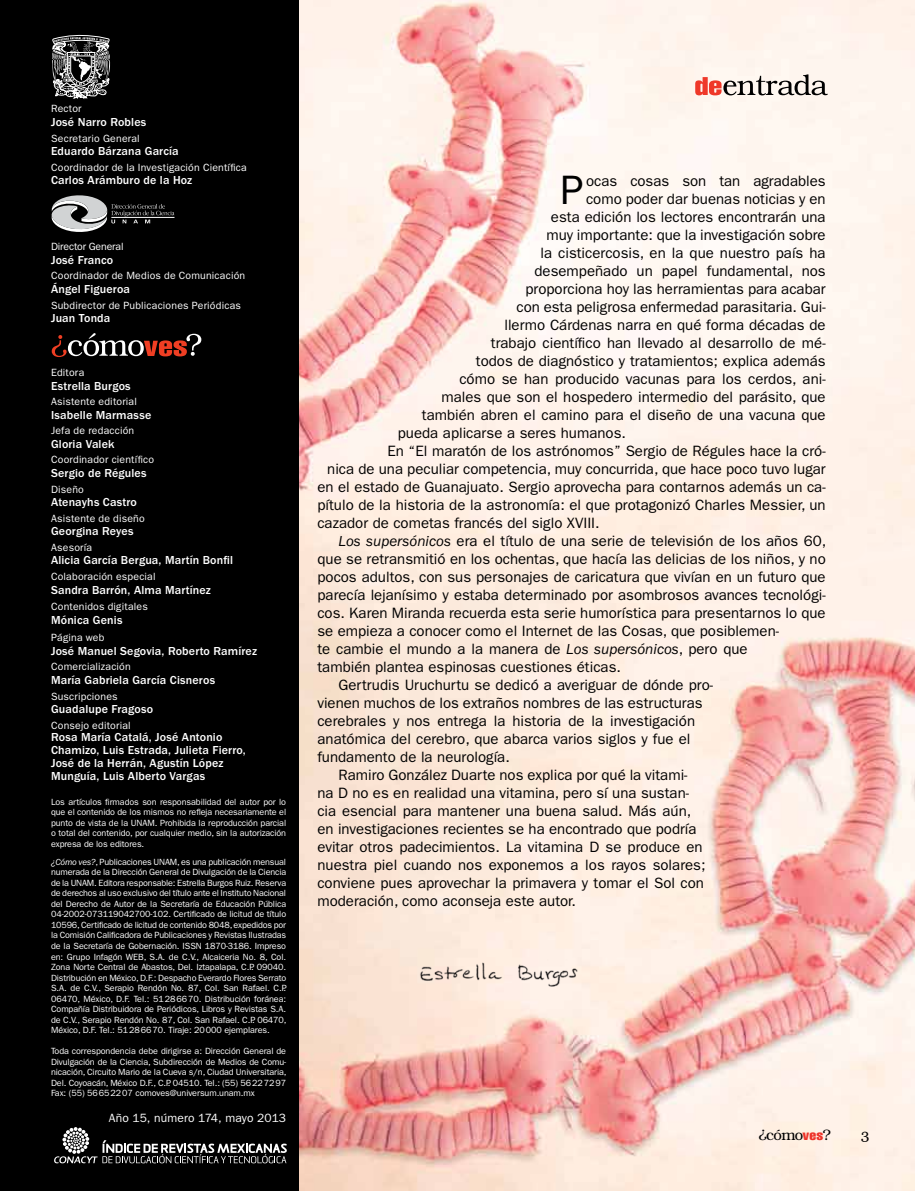
<style>
.page{position:relative;width:915px;height:1191px;background:#fff}
.page>*{position:absolute;margin:0;border:0;box-sizing:border-box;transform-origin:0 0}
.t1{font:41.25px "ITC Franklin Gothic Std";color:#000}
.t2{font:15px "ITC Franklin Gothic Std";color:#000}
.t3{font:300 15px "Bookman Std";color:#000}
.t4{font:300 15px "Bookman";color:#000;scale:.95 1}
.t5{font:500 12px/12.8px "ITC Franklin Gothic Std";letter-spacing:.01em;color:#fff}
.t6{font:12px "ITC Franklin Gothic Std";letter-spacing:.01em;color:#fff}
.t7{font:10.5px "ITC Franklin Gothic Std";letter-spacing:.015em;color:#fff}
.t8{font:10.5px "ITC Franklin Gothic Std";letter-spacing:-.01em;color:#fff}
.t9{font:9px/10.5px "ITC Franklin Gothic Std";letter-spacing:-.01em;color:#fff;text-align:justify}
.s1{font-style:italic}
.s2{font-family:"Helvetica";font-weight:400;font-stretch:extra-condensed;font-size:12.9px;color:#ee342a}
</style>
<div class="page">
<img style="left:298px;top:0;width:616px;height:1191px">
<div style="left:0;top:0;width:298px;height:1191px;background:#000"></div>
<svg style="left:695px;top:74px;width:132px;height:21px"></svg>
<svg style="left:52px;top:34px;width:58px;height:65px"></svg>
<svg style="left:54px;top:1127px;width:233px;height:36px"></svg>
<img style="left:417px;top:958px;width:163px;height:30px">
<svg style="left:52px;top:195px;width:122px;height:37px"></svg>
<hr style="left:111px;top:217px;width:63px;height:1px;background:#fff">
<svg style="left:52px;top:333px;width:149px;height:24px"></svg>
<p class="t7" style="left:51px;top:103px;width:32px">Rector</p>
<p class="t5" style="left:51px;top:116px;width:97px">José Narro Robles</p>
<p class="t7" style="left:51px;top:132px;width:90px">Secretario General</p>
<p class="t5" style="left:51px;top:145px;width:129px">Eduardo Bárzana García</p>
<p class="t7" style="left:51px;top:161px;width:197px">Coordinador de la Investigación Científica</p>
<p class="t5" style="left:51px;top:174px;width:143px">Carlos Arámburo de la Hoz</p>
<p class="t8" style="left:51px;top:241px;width:74px">Director General</p>
<p class="t5" style="left:51px;top:253px;width:64px">José Franco</p>
<p class="t7" style="left:51px;top:270px;width:196px">Coordinador de Medios de Comunicación</p>
<p class="t5" style="left:51px;top:283px;width:80px">Ángel Figueroa</p>
<p class="t7" style="left:51px;top:299px;width:191px">Subdirector de Publicaciones Periódicas</p>
<p class="t5" style="left:51px;top:312px;width:61px">Juan Tonda</p>
<p class="t7" style="left:51px;top:366px;width:35px">Editora</p>
<p class="t5" style="left:51px;top:379px;width:81px">Estrella Burgos</p>
<p class="t7" style="left:51px;top:395px;width:87px">Asistente editorial</p>
<p class="t5" style="left:51px;top:408px;width:102px">Isabelle Marmasse</p>
<p class="t7" style="left:51px;top:425px;width:85px">Jefa de redacción</p>
<p class="t5" style="left:51px;top:437px;width:65px">Gloria Valek</p>
<p class="t7" style="left:51px;top:454px;width:104px">Coordinador científico</p>
<p class="t5" style="left:51px;top:467px;width:97px">Sergio de Régules</p>
<p class="t7" style="left:51px;top:483px;width:34px">Diseño</p>
<p class="t5" style="left:51px;top:496px;width:87px">Atenayhs Castro</p>
<p class="t7" style="left:51px;top:512px;width:95px">Asistente de diseño</p>
<p class="t5" style="left:51px;top:525px;width:84px">Georgina Reyes</p>
<p class="t7" style="left:51px;top:541px;width:43px">Asesoría</p>
<p class="t5" style="left:51px;top:554px;width:183px">Alicia García Bergua, Martín Bonfil</p>
<p class="t7" style="left:51px;top:570px;width:106px">Colaboración especial</p>
<p class="t5" style="left:51px;top:583px;width:161px">Sandra Barrón, Alma Martínez</p>
<p class="t7" style="left:51px;top:600px;width:98px">Contenidos digitales</p>
<p class="t5" style="left:51px;top:614px;width:73px">Mónica Genis</p>
<p class="t7" style="left:51px;top:631px;width:55px">Página web</p>
<p class="t5" style="left:51px;top:644px;width:207px">José Manuel Segovia, Roberto Ramírez</p>
<p class="t7" style="left:51px;top:661px;width:81px">Comercialización</p>
<p class="t5" style="left:51px;top:673px;width:165px">María Gabriela García Cisneros</p>
<p class="t7" style="left:51px;top:690px;width:68px">Suscripciones</p>
<p class="t5" style="left:51px;top:703px;width:104px">Guadalupe Fragoso</p>
<p class="t7" style="left:51px;top:719px;width:81px">Consejo editorial</p>
<p class="t5" style="left:51px;top:731px;width:196px">Rosa María Catalá, José Antonio Chamizo, Luis Estrada, Julieta Fierro, José de la Herrán, Agustín López Munguía, Luis Alberto Vargas</p>
<p class="t9" style="left:51px;top:796px;width:236px">Los artículos firmados son responsabilidad del autor por lo que el contenido de los mismos no refleja necesariamente el punto de vista de la UNAM. Prohibida la reproducción parcial o total del contenido, por cualquier medio, sin la autorización expresa de los editores.</p>
<p class="t9" style="left:51px;top:856px;width:237px"><span class="s1">¿Cómo ves?</span>, Publicaciones UNAM, es una publicación mensual numerada de la Dirección General de Divulgación de la Ciencia de la UNAM. Editora responsable: Estrella Burgos Ruiz. Reserva de derechos al uso exclusivo del título ante el Instituto Nacional del Derecho de Autor de la Secretaría de Educación Pública 04-2002-073119042700-102. Certificado de licitud de título 10596, Certificado de licitud de contenido 8048, expedidos por la Comisión Calificadora de Publicaciones y Revistas Ilustradas de la Secretaría de Gobernación. ISSN 1870-3186. Impreso en: Grupo Infagón WEB, S.A. de C.V., Alcaiceria No. 8, Col.<br>Zona Norte Central de Abastos, Del. Iztapalapa, C.P. 09040.<br>Distribución en México, D.F.: Despacho Everardo Flores Serrato S.A. de C.V., Serapio Rendón No. 87, Col. San Rafael. C.P.<br>06470, México, D.F. Tel.: 51286670. Distribución foránea:<br>Compañía Distribuidora de Periódicos, Libros y Revistas S.A. de C.V., Serapio Rendón No. 87, Col. San Rafael. C.P. 06470, México, D.F. Tel.: 51286670. Tiraje: 20000 ejemplares.</p>
<p class="t9" style="left:51px;top:1045px;width:237px">Toda correspondencia debe dirigirse a: Dirección General de Divulgación de la Ciencia, Subdirección de Medios de Comu&shy;nicación, Circuito Mario de la Cueva s/n, Ciudad Universitaria, Del. Coyoacán, México D.F., C.P. 04510. Tel.: (55) 56227297<br>Fax: (55) 56652207 comoves@universum.unam.mx</p>
<p class="t6" style="left:109px;top:1111px;width:179px">Año 15, número 174, mayo 2013</p>
<h1 class="t1" style="left:560px;top:166px;width:25px">P</h1>
<p class="t2" style="left:586px;top:172px;width:241px">ocas cosas son tan agradables</p>
<p class="t2" style="left:586px;top:190px;width:241px">como poder dar buenas noticias y en</p>
<p class="t2" style="left:550px;top:208px;width:276px">esta edición los lectores encontrarán una</p>
<p class="t2" style="left:546px;top:226px;width:281px">muy importante: que la investigación sobre</p>
<p class="t2" style="left:540px;top:244px;width:286px">la cisticercosis, en la que nuestro país ha</p>
<p class="t2" style="left:534px;top:262px;width:292px">desempeñado un papel fundamental, nos</p>
<p class="t2" style="left:525px;top:280px;width:302px">proporciona hoy las herramientas para acabar</p>
<p class="t2" style="left:516px;top:298px;width:310px">con esta peligrosa enfermedad parasitaria. Gui-</p>
<p class="t2" style="left:504px;top:316px;width:322px">llermo Cárdenas narra en qué forma décadas de</p>
<p class="t2" style="left:490px;top:334px;width:336px">trabajo científico han llevado al desarrollo de mé-</p>
<p class="t2" style="left:475px;top:352px;width:351px">todos de diagnóstico y tratamientos; explica además</p>
<p class="t2" style="left:459px;top:370px;width:367px">cómo se han producido vacunas para los cerdos, ani-</p>
<p class="t2" style="left:441px;top:388px;width:385px">males que son el hospedero intermedio del parásito, que</p>
<p class="t2" style="left:421px;top:406px;width:405px">también abren el camino para el diseño de una vacuna que</p>
<p class="t2" style="left:397px;top:424px;width:229px">pueda aplicarse a seres humanos.</p>
<p class="t2" style="left:387px;top:442px;width:439px">En “El maratón de los astrónomos” Sergio de Régules hace la cró-</p>
<p class="t2" style="left:327px;top:460px;width:500px">nica de una peculiar competencia, muy concurrida, que hace poco tuvo lugar</p>
<p class="t2" style="left:317px;top:478px;width:509px">en el estado de Guanajuato. Sergio aprovecha para contarnos además un ca-</p>
<p class="t2" style="left:317px;top:496px;width:509px">pítulo de la historia de la astronomía: el que protagonizó Charles Messier, un</p>
<p class="t2" style="left:317px;top:514px;width:284px">cazador de cometas francés del siglo XVIII.</p>
<p class="t2" style="left:338px;top:532px;width:489px"><span class="s1">Los supersónicos</span> era el título de una serie de televisión de los años 60,</p>
<p class="t2" style="left:317px;top:550px;width:509px">que se retransmitió en los ochentas, que hacía las delicias de los niños, y no</p>
<p class="t2" style="left:317px;top:568px;width:509px">pocos adultos, con sus personajes de caricatura que vivían en un futuro que</p>
<p class="t2" style="left:317px;top:586px;width:509px">parecía lejanísimo y estaba determinado por asombrosos avances tecnológi-</p>
<p class="t2" style="left:317px;top:604px;width:509px">cos. Karen Miranda recuerda esta serie humorística para presentarnos lo que</p>
<p class="t2" style="left:317px;top:622px;width:463px">se empieza a conocer como el Internet de las Cosas, que posiblemen-</p>
<p class="t2" style="left:317px;top:640px;width:431px">te cambie el mundo a la manera de <span class="s1">Los supersónicos</span>, pero que</p>
<p class="t2" style="left:317px;top:658px;width:305px">también plantea espinosas cuestiones éticas.</p>
<p class="t2" style="left:338px;top:676px;width:376px">Gertrudis Uruchurtu se dedicó a averiguar de dónde pro-</p>
<p class="t2" style="left:317px;top:694px;width:386px">vienen muchos de los extraños nombres de las estructuras</p>
<p class="t2" style="left:317px;top:712px;width:379px">cerebrales y nos entrega la historia de la investigación</p>
<p class="t2" style="left:317px;top:730px;width:374px">anatómica del cerebro, que abarca varios siglos y fue el</p>
<p class="t2" style="left:317px;top:748px;width:194px">fundamento de la neurología.</p>
<p class="t2" style="left:338px;top:766px;width:350px">Ramiro González Duarte nos explica por qué la vitami-</p>
<p class="t2" style="left:317px;top:784px;width:373px">na D no es en realidad una vitamina, pero sí una sustan-</p>
<p class="t2" style="left:317px;top:802px;width:375px">cia esencial para mantener una buena salud. Más aún,</p>
<p class="t2" style="left:317px;top:820px;width:380px">en investigaciones recientes se ha encontrado que podría</p>
<p class="t2" style="left:317px;top:838px;width:386px">evitar otros padecimientos. La vitamina D se produce en</p>
<p class="t2" style="left:317px;top:856px;width:389px">nuestra piel cuando nos exponemos a los rayos solares;</p>
<p class="t2" style="left:317px;top:874px;width:388px">conviene pues aprovechar la primavera y tomar el Sol con</p>
<p class="t2" style="left:317px;top:892px;width:260px">moderación, como aconseja este autor.</p>
<p class="t3" style="left:758px;top:1126px;width:74px">¿cómo<span class="s2">ves</span>?</p>
<p class="t4" style="left:860px;top:1127px;width:11px">3</p>
</div>
